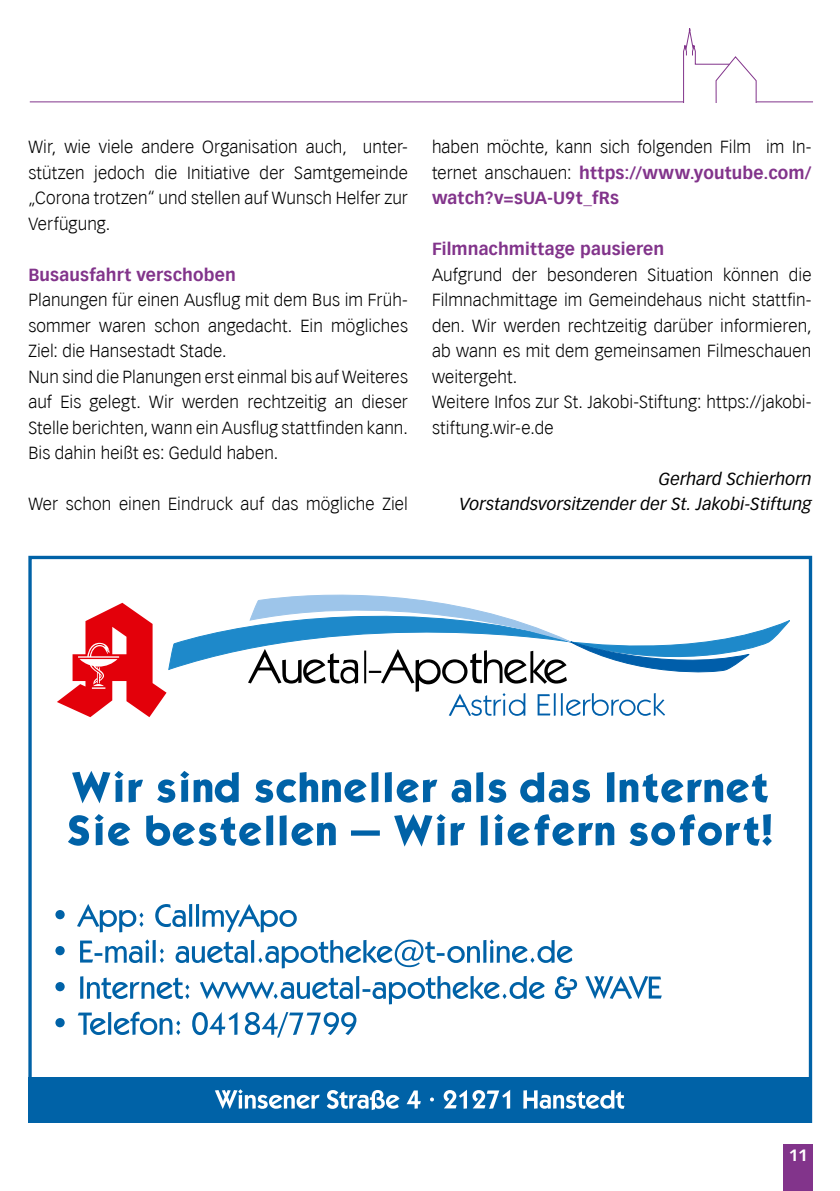
<style>
.page{position:relative;width:840px;height:1191px;background:#fff}
.page>*{position:absolute;margin:0;border:0;box-sizing:border-box;transform-origin:0 0}
.t1{font:300 17.2px/25.6px "Vectora LT";letter-spacing:.005em;color:#000;text-align:justify}
.t2{font:italic 17.2px/25.6px "Vectora LT Std";letter-spacing:.005em;color:#000;text-align:right}
.t3{font:700 17.2px "Vectora LT";letter-spacing:.01em;color:#82348b}
.t4{font:700 16px "Vectora LT";color:#fff}
.s1{font-weight:700;color:#82348b}
</style>
<div class="page">
<div style="left:782px;top:1144px;width:30px;height:47px;background:#82348b"></div>
<svg style="left:683px;top:28px;width:72px;height:74px"></svg>
<hr style="left:30px;top:102px;width:653px;height:1px;background:#82348b">
<hr style="left:755px;top:102px;width:57px;height:1px;background:#82348b">
<svg style="left:57px;top:594px;width:732px;height:123px"></svg>
<div style="left:28px;top:1077px;width:783px;height:46px;background:#0062a7"></div>
<svg style="left:55px;top:904px;width:241px;height:28px"></svg>
<svg style="left:55px;top:939px;width:517px;height:29px"></svg>
<svg style="left:55px;top:976px;width:606px;height:28px"></svg>
<svg style="left:55px;top:1011px;width:301px;height:26px"></svg>
<svg style="left:72px;top:771px;width:695px;height:32px"></svg>
<svg style="left:68px;top:814px;width:703px;height:32px"></svg>
<svg style="left:215px;top:1089px;width:409px;height:21px"></svg>
<p class="t1" style="left:28px;top:134px;width:381px">Wir, wie viele andere Organisation auch, unter&shy;stützen jedoch die Initiative der Samtgemeinde „Corona trotzen“ und stellen auf Wunsch Helfer zur Verfügung.</p>
<p class="t3" style="left:28px;top:264px;width:209px">Busausfahrt verschoben</p>
<p class="t1" style="left:28px;top:287px;width:381px;text-align:left">Planungen für einen Ausflug mit dem Bus im Früh&shy;sommer waren schon angedacht. Ein mögliches Ziel: die Hansestadt Stade.<br>Nun sind die Planungen erst einmal bis auf Weiteres auf Eis gelegt. Wir werden rechtzeitig an dieser Stelle berichten, wann ein Ausflug stattfinden kann.<br>Bis dahin heißt es: Geduld haben.</p>
<p class="t1" style="left:28px;top:492px;width:381px">Wer schon einen Eindruck auf das mögliche Ziel</p>
<p class="t1" style="left:432px;top:134px;width:381px">haben möchte, kann sich folgenden Film im In&shy;ternet anschauen: <span class="s1">https://www.youtube.com/ watch?v=sUA-U9t_fRs</span></p>
<p class="t3" style="left:432px;top:239px;width:234px">Filmnachmittage pausieren</p>
<p class="t1" style="left:432px;top:262px;width:381px;text-align:left">Aufgrund der besonderen Situation können die Filmnachmittage im Gemeindehaus nicht stattfin&shy;den. Wir werden rechtzeitig darüber informieren, ab wann es mit dem gemeinsamen Filmeschauen weitergeht.<br>Weitere Infos zur St. Jakobi-Stiftung: https://jakobi&shy;stiftung.wir-e.de</p>
<p class="t2" style="left:459px;top:466px;width:353px">Gerhard Schierhorn<br>Vorstandsvorsitzender der St. Jakobi-Stiftung</p>
<p class="t4" style="left:788px;top:1145px;width:20px">11</p>
</div>
